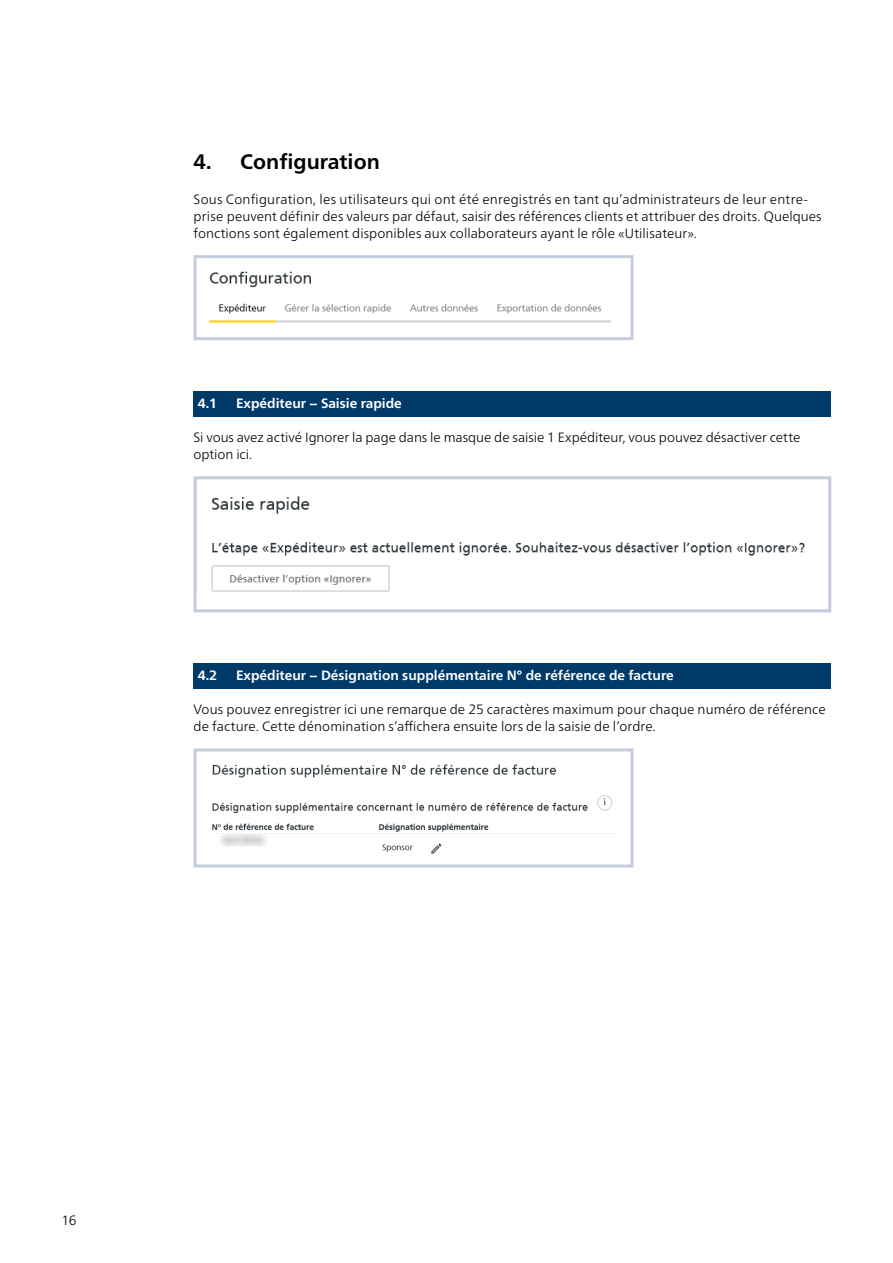
<style>
.page{position:relative;width:893px;height:1263px;background:#fff}
.page>*{position:absolute;margin:0;border:0;box-sizing:border-box;transform-origin:0 0}
.t1{font:700 21px "Frutiger Neue LT Pro";color:#000}
.t2{font:300 13.5px/17px "Frutiger Neue LT Pro";letter-spacing:.005em;color:#000}
.t3{font:700 13.5px "Frutiger Neue LT Pro";color:#fff}
</style>
<div class="page">
<div style="left:193px;top:391px;width:638px;height:25px;background:#003a69"></div>
<div style="left:193px;top:663px;width:638px;height:26px;background:#003a69"></div>
<img style="left:209px;top:271px;width:402px;height:52px">
<div style="left:193px;top:255px;width:441px;height:85px;border:3px solid #c5ccde"></div>
<img style="left:211px;top:496px;width:594px;height:96px">
<div style="left:193px;top:476px;width:638px;height:136px;border:3px solid #c5ccde"></div>
<img style="left:212px;top:764px;width:406px;height:90px">
<div style="left:193px;top:748px;width:441px;height:119px;border:3px solid #c5ccde"></div>
<h1 class="t1" style="left:193px;top:150px;width:188px">4. Configuration</h1>
<p class="t2" style="left:193px;top:191px;width:630px">Sous Configuration, les utilisateurs qui ont été enregistrés en tant qu’administrateurs de leur entre&shy;prise peuvent définir des valeurs par défaut, saisir des références clients et attribuer des droits. Quelques fonctions sont également disponibles aux collaborateurs ayant le rôle «Utilisateur».</p>
<h2 class="t3" style="left:198px;top:395px;width:21px">4.1</h2>
<h2 class="t3" style="left:236px;top:395px;width:167px">Expéditeur − Saisie rapide</h2>
<p class="t2" style="left:193px;top:429px;width:608px">Si vous avez activé Ignorer la page dans le masque de saisie 1 Expéditeur, vous pouvez désactiver cette option ici.</p>
<h2 class="t3" style="left:198px;top:668px;width:21px">4.2</h2>
<h2 class="t3" style="left:236px;top:668px;width:439px">Expéditeur − Désignation supplémentaire N° de référence de facture</h2>
<p class="t2" style="left:193px;top:701px;width:634px">Vous pouvez enregistrer ici une remarque de 25 caractères maximum pour chaque numéro de référence de facture. Cette dénomination s’affichera ensuite lors de la saisie de l’ordre.</p>
<p class="t2" style="left:62px;top:1212px;width:16px">16</p>
</div>
